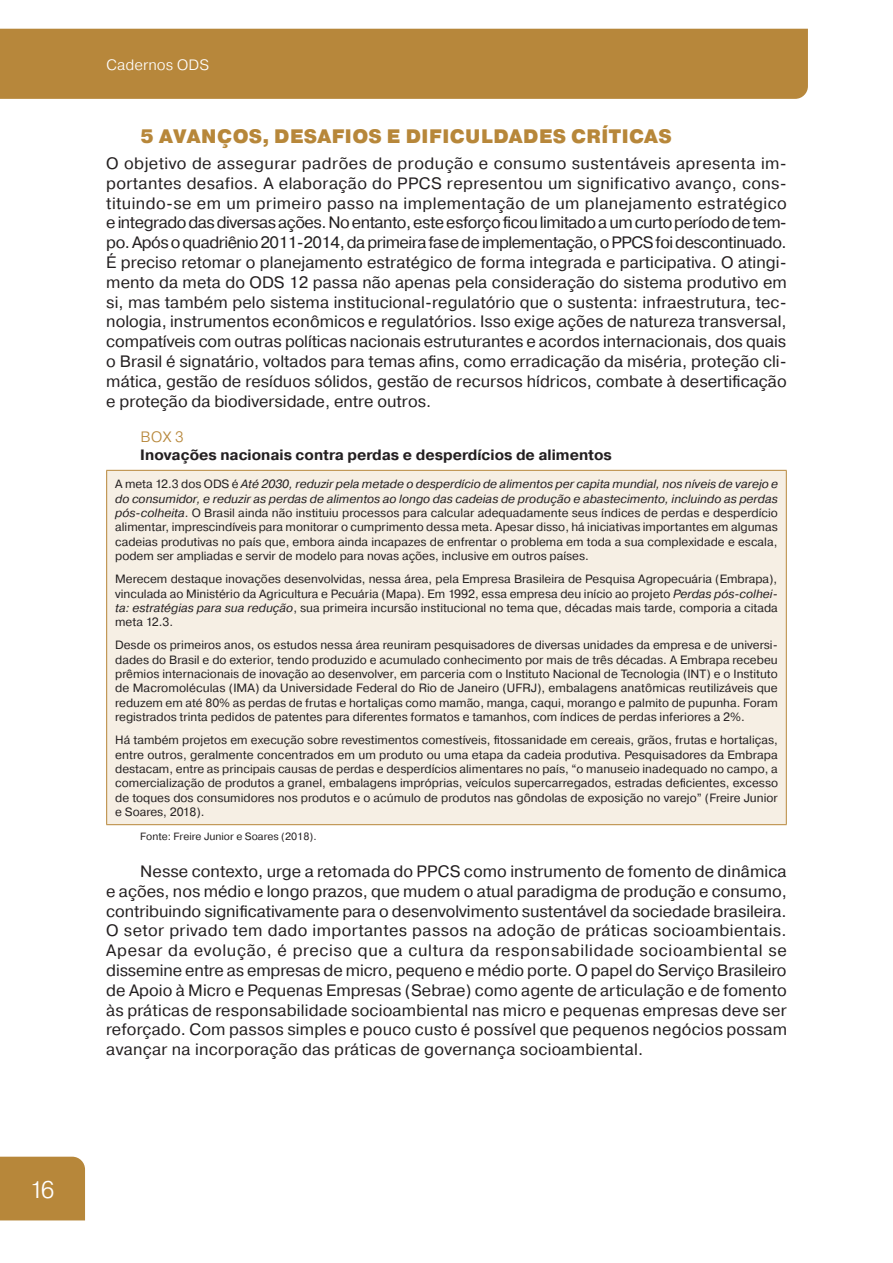
<style>
.page{position:relative;width:893px;height:1263px;background:#fff}
.page>*{position:absolute;margin:0;border:0;box-sizing:border-box;transform-origin:0 0}
.t1{font:300 24px "Pragmatica";color:#fff}
.titulo_1{font:900 19.5px "Pragmatica";letter-spacing:.01em;color:#b7873a}
.texto_corrido_SEM_recuo{font:16.5px/19.8px "Pragmatica";color:#231f20;text-align:justify}
.texto_corrido_COM_recuo{font:16.5px/19.8px "Pragmatica";letter-spacing:.015em;color:#231f20;text-align:justify}
.titulo_2_grafico_sozinho{font:700 15px "Pragmatica";color:#231f20}
.t2{font:300 15px "Pragmatica";color:#fff}
.titulo_1_grafico{font:300 15px "Pragmatica";color:#b7873a}
.tabela_box{font:12px/14.4px "Pragmatica";color:#231f20;text-align:justify}
.fonte_grafico_sozinha{font:10.5px "Pragmatica";color:#231f20}
.s1{font-style:italic}
</style>
<div class="page">
<div style="left:0;top:29px;width:808px;height:70px;background:#b7873b"></div>
<div style="left:0;top:1157px;width:85px;height:63px;background:#b7873a"></div>
<div style="left:107px;top:470px;width:679px;height:355px;background:#f6efe4"></div>
<hr style="left:106px;top:470px;width:681px;height:1px;background:#b7873a">
<hr style="left:106px;top:471px;width:1px;height:353px;background:#b7873a">
<hr style="left:786px;top:471px;width:1px;height:353px;background:#b7873a">
<hr style="left:106px;top:824px;width:681px;height:1px;background:#b7873a">
<h1 class="t1" style="left:29px;top:1174px;width:27px">16</h1>
<p class="t2" style="left:106px;top:55px;width:104px">Cadernos ODS</p>
<p class="titulo_1" style="left:140px;top:124px;width:533px">5 AVANÇOS, DESAFIOS E DIFICULDADES CRÍTICAS</p>
<p class="texto_corrido_SEM_recuo" style="left:106px;top:154px;width:682px">O objetivo de assegurar padrões de produção e consumo sustentáveis apresenta im&shy;portantes desafios. A elaboração do PPCS representou um significativo avanço, cons&shy;tituindo-se em um primeiro passo na implementação de um planejamento estratégico e integrado das diversas ações. No entanto, este esforço ficou limitado a um curto período de tem&shy;po. Após o quadriênio 2011-2014, da primeira fase de implementação, o PPCS foi descontinuado.<br>É preciso retomar o planejamento estratégico de forma integrada e participativa. O atingi&shy;mento da meta do ODS 12 passa não apenas pela consideração do sistema produtivo em si, mas também pelo sistema institucional-regulatório que o sustenta: infraestrutura, tec&shy;nologia, instrumentos econômicos e regulatórios. Isso exige ações de natureza transversal, compatíveis com outras políticas nacionais estruturantes e acordos internacionais, dos quais o Brasil é signatário, voltados para temas afins, como erradicação da miséria, proteção cli&shy;mática, gestão de resíduos sólidos, gestão de recursos hídricos, combate à desertificação e proteção da biodiversidade, entre outros.</p>
<p class="titulo_1_grafico" style="left:140px;top:427px;width:45px">BOX 3</p>
<p class="titulo_2_grafico_sozinho" style="left:140px;top:445px;width:473px">Inovações nacionais contra perdas e desperdícios de alimentos</p>
<p class="tabela_box" style="left:115px;top:477px;width:664px">A meta 12.3 dos ODS é <span class="s1">Até 2030, reduzir pela metade o desperdício de alimentos per capita mundial, nos níveis de varejo e do consumidor, e reduzir as perdas de alimentos ao longo das cadeias de produção e abastecimento, incluindo as perdas pós-colheita</span>. O Brasil ainda não instituiu processos para calcular adequadamente seus índices de perdas e desperdício alimentar, imprescindíveis para monitorar o cumprimento dessa meta. Apesar disso, há iniciativas importantes em algumas cadeias produtivas no país que, embora ainda incapazes de enfrentar o problema em toda a sua complexidade e escala, podem ser ampliadas e servir de modelo para novas ações, inclusive em outros países.</p>
<p class="tabela_box" style="left:115px;top:572px;width:664px">Merecem destaque inovações desenvolvidas, nessa área, pela Empresa Brasileira de Pesquisa Agropecuária (Embrapa), vinculada ao Ministério da Agricultura e Pecuária (Mapa). Em 1992, essa empresa deu início ao projeto <span class="s1">Perdas pós-colhei&shy;ta: estratégias para sua redução</span>, sua primeira incursão institucional no tema que, décadas mais tarde, comporia a citada meta 12.3.</p>
<p class="tabela_box" style="left:115px;top:638px;width:664px">Desde os primeiros anos, os estudos nessa área reuniram pesquisadores de diversas unidades da empresa e de universi&shy;dades do Brasil e do exterior, tendo produzido e acumulado conhecimento por mais de três décadas. A Embrapa recebeu prêmios internacionais de inovação ao desenvolver, em parceria com o Instituto Nacional de Tecnologia (INT) e o Instituto de Macromoléculas (IMA) da Universidade Federal do Rio de Janeiro (UFRJ), embalagens anatômicas reutilizáveis que reduzem em até 80% as perdas de frutas e hortaliças como mamão, manga, caqui, morango e palmito de pupunha. Foram registrados trinta pedidos de patentes para diferentes formatos e tamanhos, com índices de perdas inferiores a 2%.</p>
<p class="tabela_box" style="left:115px;top:733px;width:664px">Há também projetos em execução sobre revestimentos comestíveis, fitossanidade em cereais, grãos, frutas e hortaliças, entre outros, geralmente concentrados em um produto ou uma etapa da cadeia produtiva. Pesquisadores da Embrapa destacam, entre as principais causas de perdas e desperdícios alimentares no país, “o manuseio inadequado no campo, a comercialização de produtos a granel, embalagens impróprias, veículos supercarregados, estradas deficientes, excesso de toques dos consumidores nos produtos e o acúmulo de produtos nas gôndolas de exposição no varejo” (Freire Junior e Soares, 2018).</p>
<p class="fonte_grafico_sozinha" style="left:140px;top:830px;width:178px">Fonte: Freire Junior e Soares (2018).</p>
<p class="texto_corrido_COM_recuo" style="left:106px;top:862px;width:682px;text-indent:34px">Nesse contexto, urge a retomada do PPCS como instrumento de fomento de dinâmica e ações, nos médio e longo prazos, que mudem o atual paradigma de produção e consumo, contribuindo significativamente para o desenvolvimento sustentável da sociedade brasileira.<br>O setor privado tem dado importantes passos na adoção de práticas socioambientais.<br>Apesar da evolução, é preciso que a cultura da responsabilidade socioambiental se dissemine entre as empresas de micro, pequeno e médio porte. O papel do Serviço Brasileiro de Apoio à Micro e Pequenas Empresas (Sebrae) como agente de articulação e de fomento às práticas de responsabilidade socioambiental nas micro e pequenas empresas deve ser reforçado. Com passos simples e pouco custo é possível que pequenos negócios possam avançar na incorporação das práticas de governança socioambiental.</p>
</div>
